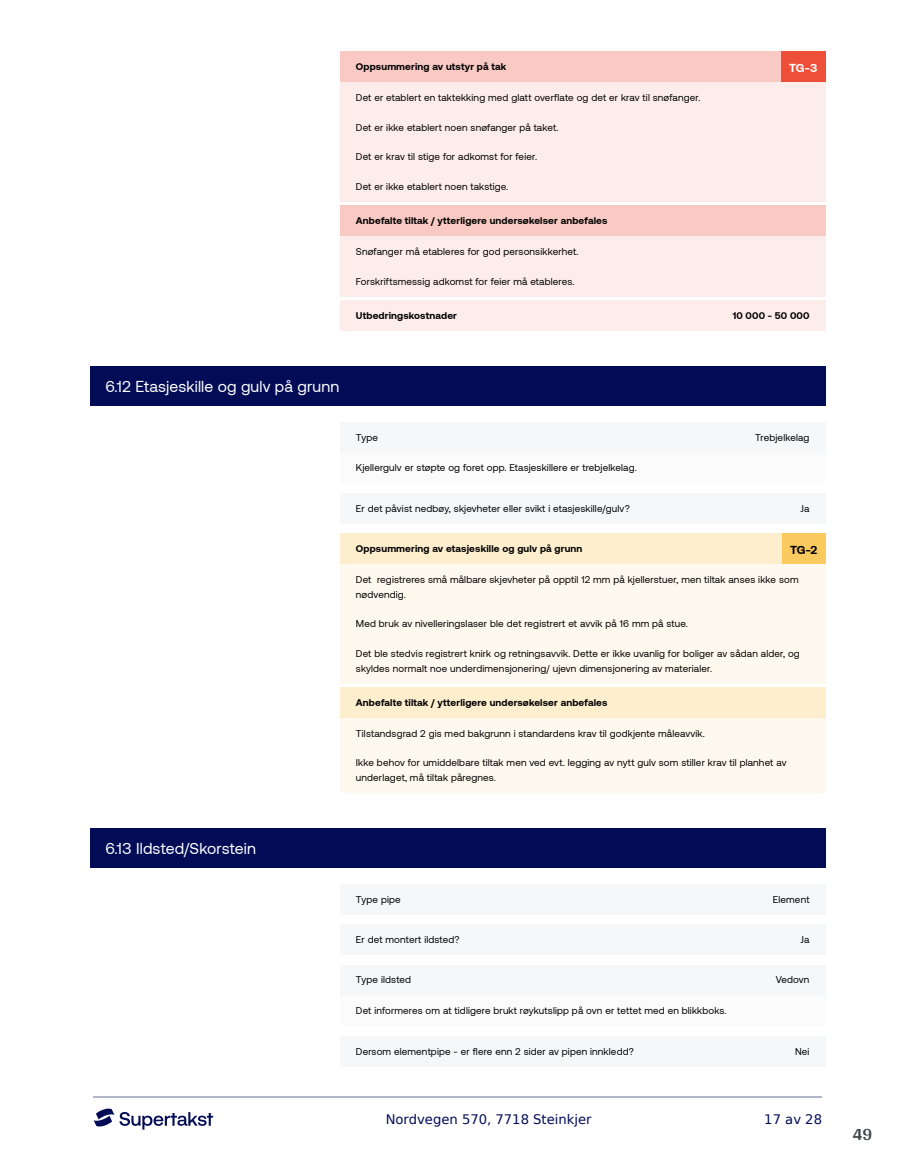
<style>
.page{position:relative;width:915px;height:1172px;background:#fff}
.page>*{position:absolute;margin:0;border:0;box-sizing:border-box;transform-origin:0 0}
.t1{font:700 18px "Arya";color:#414749}
.t2{font:15.75px "Aeonik";letter-spacing:.01em;color:#fff}
.t3{font:13.2px "DejaVu Sans";color:#020c56}
.t4{font:700 11.85px "Aeonik";color:#fff}
.t5{font:700 11.85px "Aeonik";color:#000}
.t6{font:9.9px/14.9px "Aeonik";letter-spacing:.015em;color:#000}
.t7{font:700 9.9px "Aeonik";letter-spacing:.015em;color:#000}
</style>
<div class="page">
<hr style="left:93px;top:1097px;width:728px;height:1px;background:#b2b5cb">
<svg style="left:94px;top:1108px;width:119px;height:21px"></svg>
<div style="left:89px;top:366px;width:736px;height:40px;background:#020c56"></div>
<div style="left:89px;top:828px;width:736px;height:40px;background:#020c56"></div>
<div style="left:340px;top:82px;width:485px;height:120px;background:#fdedea"></div>
<div style="left:340px;top:236px;width:485px;height:60px;background:#fdedea"></div>
<div style="left:340px;top:452px;width:485px;height:31px;background:#f5f7f8"></div>
<div style="left:340px;top:564px;width:485px;height:119px;background:#fef9ee"></div>
<div style="left:340px;top:718px;width:485px;height:75px;background:#fef9ee"></div>
<div style="left:340px;top:995px;width:485px;height:31px;background:#f5f7f8"></div>
<div style="left:340px;top:52px;width:485px;height:30px;background:#f9c9c3"></div>
<div style="left:780px;top:52px;width:45px;height:30px;background:#ed4f39"></div>
<div style="left:340px;top:206px;width:485px;height:30px;background:#f9c9c3"></div>
<div style="left:340px;top:300px;width:485px;height:31px;background:#fdedea"></div>
<div style="left:340px;top:422px;width:485px;height:30px;background:#f5f7f8"></div>
<div style="left:340px;top:493px;width:485px;height:30px;background:#f5f7f8"></div>
<div style="left:340px;top:533px;width:485px;height:31px;background:#fdeece"></div>
<div style="left:781px;top:533px;width:44px;height:31px;background:#faca5f"></div>
<div style="left:340px;top:687px;width:485px;height:31px;background:#fdeece"></div>
<div style="left:340px;top:884px;width:485px;height:30px;background:#f5f7f8"></div>
<div style="left:340px;top:924px;width:485px;height:31px;background:#f5f7f8"></div>
<div style="left:340px;top:965px;width:485px;height:30px;background:#f5f7f8"></div>
<div style="left:340px;top:1036px;width:485px;height:30px;background:#f5f7f8"></div>
<p class="t7" style="left:356px;top:61px;width:152px">Oppsummering av utstyr på tak</p>
<p class="t4" style="left:789px;top:61px;width:30px">TG-3</p>
<p class="t6" style="left:356px;top:90px;width:346px">Det er etablert en taktekking med glatt overflate og det er krav til snøfanger.</p>
<p class="t6" style="left:356px;top:120px;width:204px">Det er ikke etablert noen snøfanger på taket.</p>
<p class="t6" style="left:356px;top:149px;width:182px">Det er krav til stige for adkomst for feier.</p>
<p class="t6" style="left:356px;top:179px;width:154px">Det er ikke etablert noen takstige.</p>
<p class="t7" style="left:356px;top:215px;width:253px">Anbefalte tiltak / ytterligere undersøkelser anbefales</p>
<p class="t6" style="left:356px;top:244px;width:224px">Snøfanger må etableres for god personsikkerhet.</p>
<p class="t6" style="left:356px;top:274px;width:220px">Forskriftsmessig adkomst for feier må etableres.</p>
<p class="t7" style="left:356px;top:310px;width:102px">Utbedringskostnader</p>
<p class="t7" style="left:732px;top:310px;width:78px">10 000 - 50 000</p>
<h2 class="t2" style="left:105px;top:378px;width:235px">6.12 Etasjeskille og gulv på grunn</h2>
<p class="t6" style="left:356px;top:430px;width:24px">Type</p>
<p class="t6" style="left:754px;top:430px;width:56px">Trebjelkelag</p>
<p class="t6" style="left:356px;top:460px;width:282px">Kjellergulv er støpte og foret opp. Etasjeskillere er trebjelkelag.</p>
<p class="t6" style="left:356px;top:501px;width:275px">Er det påvist nedbøy, skjevheter eller svikt i etasjeskille/gulv?</p>
<p class="t6" style="left:800px;top:501px;width:10px">Ja</p>
<p class="t7" style="left:356px;top:543px;width:228px">Oppsummering av etasjeskille og gulv på grunn</p>
<p class="t5" style="left:789px;top:543px;width:29px">TG-2</p>
<p class="t6" style="left:356px;top:572px;width:444px">Det registreres små målbare skjevheter på opptil 12 mm på kjellerstuer, men tiltak anses ikke som nødvendig.</p>
<p class="t6" style="left:356px;top:616px;width:333px">Med bruk av nivelleringslaser ble det registrert et avvik på 16 mm på stue.</p>
<p class="t6" style="left:356px;top:646px;width:445px">Det ble stedvis registrert knirk og retningsavvik. Dette er ikke uvanlig for boliger av sådan alder, og skyldes normalt noe underdimensjonering/ ujevn dimensjonering av materialer.</p>
<p class="t7" style="left:356px;top:697px;width:253px">Anbefalte tiltak / ytterligere undersøkelser anbefales</p>
<p class="t6" style="left:356px;top:726px;width:350px">Tilstandsgrad 2 gis med bakgrunn i standardens krav til godkjente måleavvik.</p>
<p class="t6" style="left:356px;top:755px;width:432px">Ikke behov for umiddelbare tiltak men ved evt. legging av nytt gulv som stiller krav til planhet av underlaget, må tiltak påregnes.</p>
<h2 class="t2" style="left:105px;top:840px;width:152px">6.13 Ildsted/Skorstein</h2>
<p class="t6" style="left:356px;top:892px;width:46px">Type pipe</p>
<p class="t6" style="left:772px;top:892px;width:38px">Element</p>
<p class="t6" style="left:356px;top:932px;width:105px">Er det montert ildsted?</p>
<p class="t6" style="left:800px;top:932px;width:10px">Ja</p>
<p class="t6" style="left:356px;top:972px;width:57px">Type ildsted</p>
<p class="t6" style="left:775px;top:972px;width:35px">Vedovn</p>
<p class="t6" style="left:356px;top:1003px;width:372px">Det informeres om at tidligere brukt røykutslipp på ovn er tettet med en blikkboks.</p>
<p class="t6" style="left:356px;top:1044px;width:279px">Dersom elementpipe - er flere enn 2 sider av pipen innkledd?</p>
<p class="t6" style="left:794px;top:1044px;width:16px">Nei</p>
<h3 class="t3" style="left:385px;top:1108px;width:207px">Nordvegen 570, 7718 Steinkjer</h3>
<h3 class="t3" style="left:764px;top:1108px;width:59px">17 av 28</h3>
<h1 class="t1" style="left:852px;top:1123px;width:21px">49</h1>
</div>
